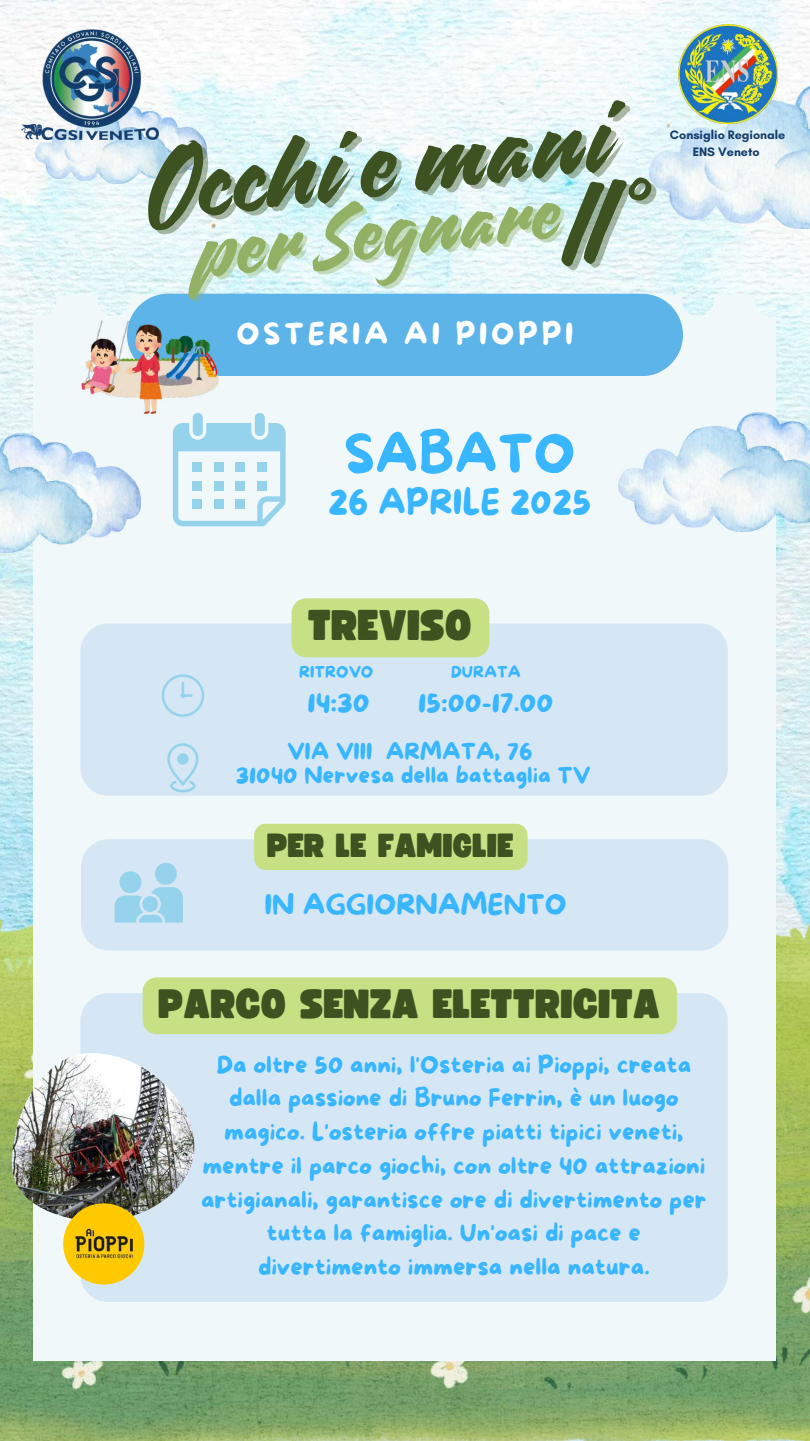
<style>
.page{position:relative;width:810px;height:1441px;background:#fff}
.page>*{position:absolute;margin:0;border:0;box-sizing:border-box;transform-origin:0 0}
.t1{font:101.4px "Quotes Script";color:#3e5221}
.t2{font:80.1px "Quotes Script";color:#92b165}
.t3{font:53.7px "More Sugar";color:#38b6ff}
.t4{font:42.4px "Funtastic";color:#3e5221}
.t5{font:40.5px "Funtastic";color:#3e5221}
.t6{font:34.7px "More Sugar";color:#38b6ff}
.t7{font:33.1px "Funtastic";color:#3e5221}
.t8{font:30px "More Sugar";letter-spacing:.12em;color:#fff}
.t9{font:28.2px "More Sugar";color:#38b6ff}
.t10{font:27px "More Sugar";color:#38b6ff}
.t11{font:24.3px/33.8px "More Sugar";color:#38b6ff;text-align:center}
.t12{font:23px/24.7px "More Sugar";color:#38b6ff;text-align:center}
.t13{font:16.1px "More Sugar";color:#38b6ff}
.t14{font:700 12.5px/17px "Glacial Indifference";color:#133d6c;text-align:center}
</style>
<div class="page">
<img style="left:0;top:0;width:810px;height:877px">
<img style="left:0;top:877px;width:810px;height:563px">
<div style="left:33px;top:295px;width:742px;height:1064px;background:#f1f8fa"></div>
<img style="left:650px;top:83px;width:160px;height:145px">
<img style="left:0;top:434px;width:141px;height:118px">
<img style="left:619px;top:413px;width:191px;height:118px">
<img style="left:35px;top:105px;width:172px;height:78px">
<img style="left:22px;top:24px;width:136px;height:115px">
<img style="left:678px;top:24px;width:99px;height:99px">
<div style="left:127px;top:293px;width:556px;height:83px;background:#5db4e8;border-radius:41px"></div>
<div style="left:80px;top:623px;width:648px;height:172px;background:#d5e7f4"></div>
<div style="left:80px;top:992px;width:648px;height:309px;background:#d5e7f4"></div>
<div style="left:81px;top:839px;width:647px;height:111px;background:#d5e7f4"></div>
<svg style="left:173px;top:423px;width:113px;height:103px"></svg>
<div style="left:193px;top:413px;width:10px;height:23px;background:#95d3ed;border-radius:5px"></div>
<div style="left:255px;top:413px;width:10px;height:23px;background:#95d3ed;border-radius:5px"></div>
<div style="left:192px;top:462px;width:10px;height:10px;background:#95d3ed"></div>
<div style="left:214px;top:462px;width:9px;height:10px;background:#95d3ed"></div>
<div style="left:235px;top:462px;width:10px;height:10px;background:#95d3ed"></div>
<div style="left:257px;top:462px;width:9px;height:10px;background:#95d3ed"></div>
<div style="left:192px;top:481px;width:10px;height:9px;background:#95d3ed"></div>
<div style="left:214px;top:481px;width:9px;height:9px;background:#95d3ed"></div>
<div style="left:235px;top:481px;width:10px;height:9px;background:#95d3ed"></div>
<div style="left:257px;top:481px;width:9px;height:9px;background:#95d3ed"></div>
<div style="left:192px;top:499px;width:10px;height:10px;background:#95d3ed"></div>
<div style="left:214px;top:499px;width:9px;height:10px;background:#95d3ed"></div>
<div style="left:235px;top:499px;width:10px;height:10px;background:#95d3ed"></div>
<div style="left:254px;top:823px;width:274px;height:46px;background:#c7e084"></div>
<svg style="left:162px;top:674px;width:42px;height:42px;background:#c7e2f2"></svg>
<svg style="left:167px;top:743px;width:32px;height:49px"></svg>
<div style="left:177px;top:753px;width:12px;height:11px;background:#95d3ed;border-radius:50%"></div>
<svg style="left:115px;top:862px;width:68px;height:60px;background:#addaef"></svg>
<img style="left:81px;top:320px;width:138px;height:93px">
<div style="left:143px;top:977px;width:534px;height:56px;background:#c7e084;border-radius:14px"></div>
<div style="left:292px;top:598px;width:197px;height:59px;background:#c7e084"></div>
<img style="left:12px;top:1052px;width:183px;height:168px">
<img style="left:63px;top:1203px;width:81px;height:81px;border-radius:50%">
<svg style="left:558px;top:179px;width:100px;height:92px;background:#def4f7"></svg>
<h1 class="t1" style="left:136px;top:122px;width:468px;rotate:-7deg">Occhi e mani</h1>
<h2 class="t2" style="left:188px;top:199px;width:369px;rotate:-7deg">per Segnare</h2>
<p class="t8" style="left:236px;top:317px;width:339px">OSTERIA AI PIOPPI</p>
<h3 class="t3" style="left:344px;top:424px;width:233px">SABATO</h3>
<h3 class="t6" style="left:328px;top:483px;width:265px">26 APRILE 2025</h3>
<p class="t14" style="left:670px;top:126px;width:117px">Consiglio Regionale<br>ENS Veneto</p>
<h3 class="t4" style="left:309px;top:605px;width:165px">TREVISO</h3>
<p class="t13" style="left:299px;top:663px;width:76px">RITROVO</p>
<p class="t10" style="left:307px;top:687px;width:64px">14:30</p>
<p class="t13" style="left:451px;top:663px;width:72px">DURATA</p>
<p class="t10" style="left:418px;top:687px;width:137px">15:00-17.00</p>
<p class="t12" style="left:236px;top:739px;width:356px">VIA VIII ARMATA, 76<br>31040 Nervesa della battaglia TV</p>
<h3 class="t7" style="left:267px;top:830px;width:248px">PER LE FAMIGLIE</h3>
<p class="t9" style="left:264px;top:888px;width:304px">IN AGGIORNAMENTO</p>
<h3 class="t5" style="left:159px;top:985px;width:503px">PARCO SENZA ELETTRICITA</h3>
<p class="t11" style="left:201px;top:1048px;width:507px">Da oltre 50 anni, l'Osteria ai Pioppi, creata dalla passione di Bruno Ferrin, è un luogo magico. L'osteria offre piatti tipici veneti, mentre il parco giochi, con oltre 40 attrazioni artigianali, garantisce ore di divertimento per tutta la famiglia. Un'oasi di pace e divertimento immersa nella natura.</p>
</div>
